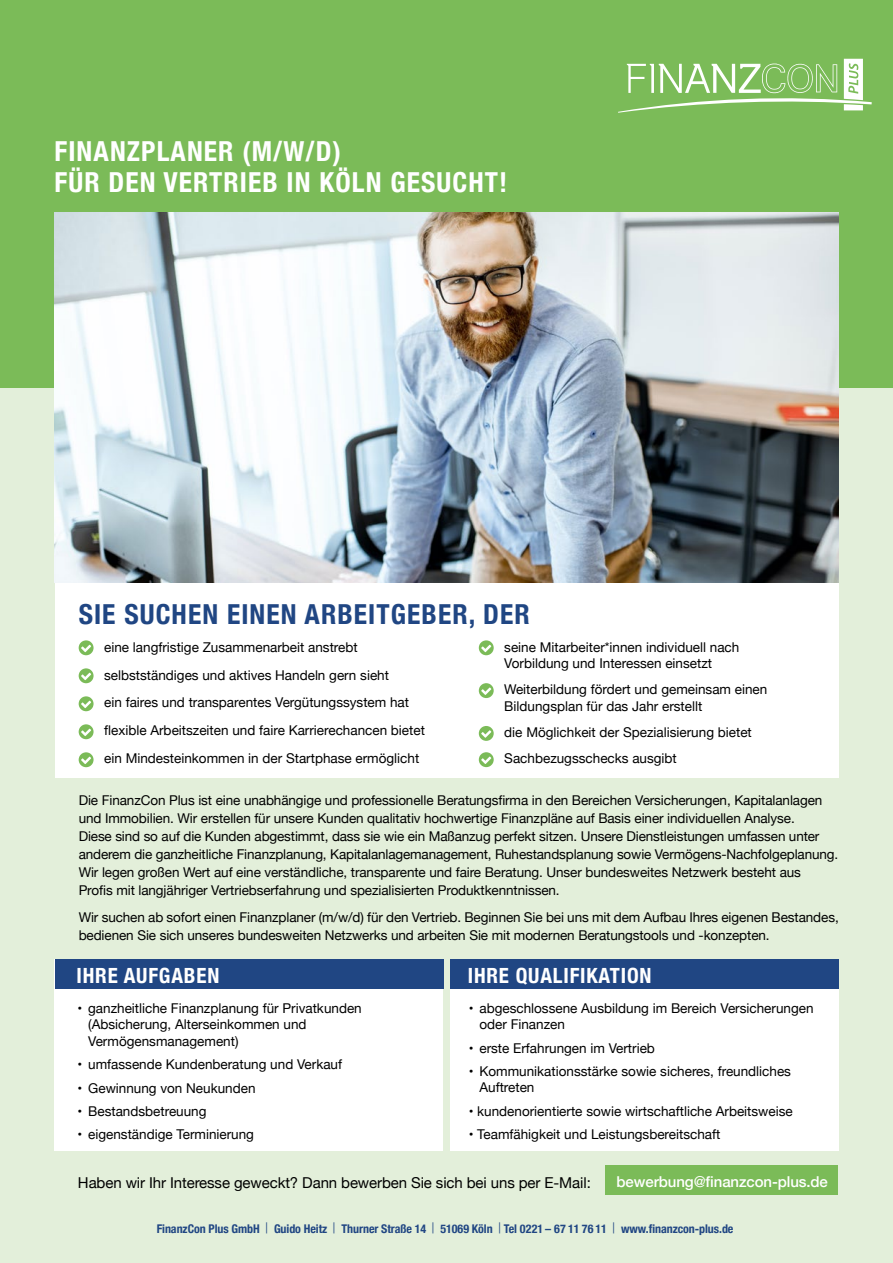
<style>
.page{position:relative;width:893px;height:1263px;background:#e3efda}
.page>*{position:absolute;margin:0;border:0;box-sizing:border-box;transform-origin:0 0}
.t1{font:700 condensed 27.6px/30.2px "Helvetica Neue";letter-spacing:.04em;color:#fff}
.t2{font:700 condensed 27.6px "Helvetica Neue";letter-spacing:.04em;color:#204683}
.t3{font:700 condensed 21px "Helvetica Neue";letter-spacing:.04em;color:#fff}
.t4{font:15px "Helvetica Neue";letter-spacing:-.005em;color:#000}
.t5{font:500 15px "Helvetica Neue";letter-spacing:-.005em;color:#fff}
.t6{font:13.5px/18px "Helvetica Neue";color:#000}
.t7{font:700 condensed 12px "Helvetica Neue";letter-spacing:-.005em;color:#204683}
.s1{font-weight:400;font-stretch:normal;font-size:11.1px}
</style>
<div class="page">
<div style="left:0;top:0;width:893px;height:388px;background:#7bbb58"></div>
<div style="left:55px;top:583px;width:783px;height:195px;background:#fff"></div>
<svg style="left:79px;top:640px;width:15px;height:15px"></svg>
<svg style="left:79px;top:668px;width:15px;height:15px"></svg>
<svg style="left:79px;top:696px;width:15px;height:15px"></svg>
<svg style="left:79px;top:724px;width:15px;height:15px"></svg>
<svg style="left:79px;top:752px;width:15px;height:15px"></svg>
<div style="left:55px;top:959px;width:388px;height:191px;background:#fff"></div>
<div style="left:451px;top:959px;width:388px;height:191px;background:#fff"></div>
<div style="left:55px;top:959px;width:389px;height:30px;background:#204683"></div>
<div style="left:451px;top:959px;width:388px;height:30px;background:#204683"></div>
<svg style="left:618px;top:59px;width:254px;height:54px"></svg>
<svg style="left:479px;top:640px;width:15px;height:15px"></svg>
<svg style="left:479px;top:683px;width:15px;height:15px"></svg>
<svg style="left:479px;top:726px;width:15px;height:15px"></svg>
<svg style="left:479px;top:752px;width:15px;height:15px"></svg>
<img style="left:55px;top:213px;width:783px;height:370px">
<div style="left:605px;top:1165px;width:233px;height:30px;background:#7bbb58"></div>
<h1 class="t1" style="left:55px;top:135px;width:454px">FINANZPLANER (M/W/D)<br>FÜR DEN VERTRIEB IN KÖLN GESUCHT!</h1>
<h1 class="t2" style="left:79px;top:591px;width:453px">SIE SUCHEN EINEN ARBEITGEBER, DER</h1>
<p class="t6" style="left:504px;top:639px;width:237px;line-height:16.5px">seine Mitarbeiter*innen individuell nach<br>Vorbildung und Interessen einsetzt</p>
<p class="t6" style="left:504px;top:682px;width:265px;line-height:16.5px">Weiterbildung fördert und gemeinsam einen<br>Bildungsplan für das Jahr erstellt</p>
<p class="t6" style="left:504px;top:720px;width:249px;line-height:26.2px">die Möglichkeit der Spezialisierung bietet<br>Sachbezugsschecks ausgibt</p>
<p class="t6" style="left:104px;top:633px;width:322px;line-height:28px">eine langfristige Zusammenarbeit anstrebt selbstständiges und aktives Handeln gern sieht<br>ein faires und transparentes Vergütungssystem hat flexible Arbeitszeiten und faire Karrierechancen bietet ein Mindesteinkommen in der Startphase ermöglicht</p>
<p class="t6" style="left:79px;top:792px;width:761px">Die FinanzCon Plus ist eine unabhängige und professionelle Beratungsfirma in den Bereichen Versicherungen, Kapitalanlagen und Immobilien. Wir erstellen für unsere Kunden qualitativ hochwertige Finanzpläne auf Basis einer individuellen Analyse.<br>Diese sind so auf die Kunden abgestimmt, dass sie wie ein Maßanzug perfekt sitzen. Unsere Dienstleistungen umfassen unter anderem die ganzheitliche Finanzplanung, Kapitalanlagemanagement, Ruhestandsplanung sowie Vermögens-Nachfolgeplanung.<br>Wir legen großen Wert auf eine verständliche, transparente und faire Beratung. Unser bundesweites Netzwerk besteht aus Profis mit langjähriger Vertriebserfahrung und spezialisierten Produktkenntnissen.</p>
<p class="t6" style="left:79px;top:909px;width:762px">Wir suchen ab sofort einen Finanzplaner (m/w/d) für den Vertrieb. Beginnen Sie bei uns mit dem Aufbau Ihres eigenen Bestandes, bedienen Sie sich unseres bundesweiten Netzwerks und arbeiten Sie mit modernen Beratungstools und -konzepten.</p>
<h2 class="t3" style="left:77px;top:958px;width:144px">IHRE AUFGABEN</h2>
<h2 class="t3" style="left:468px;top:958px;width:185px">IHRE QUALIFIKATION</h2>
<p class="t6" style="left:88px;top:1001px;width:275px;line-height:16.5px;text-indent:-11px">• ganzheitliche Finanzplanung für Privatkunden (Absicherung, Alterseinkommen und<br>Vermögensmanagement)</p>
<p class="t6" style="left:78px;top:1056px;width:266px">• umfassende Kundenberatung und Verkauf</p>
<p class="t6" style="left:78px;top:1079px;width:179px">• Gewinnung von Neukunden</p>
<p class="t6" style="left:78px;top:1103px;width:130px">• Bestandsbetreuung</p>
<p class="t6" style="left:78px;top:1126px;width:178px">• eigenständige Terminierung</p>
<p class="t6" style="left:479px;top:1000px;width:336px;line-height:16.5px;text-indent:-11px">• abgeschlossene Ausbildung im Bereich Versicherungen oder Finanzen</p>
<p class="t6" style="left:469px;top:1040px;width:188px">• erste Erfahrungen im Vertrieb</p>
<p class="t6" style="left:479px;top:1064px;width:313px;line-height:16.5px;text-indent:-11px">• Kommunikationsstärke sowie sicheres, freundliches<br>Auftreten</p>
<p class="t6" style="left:469px;top:1103px;width:325px">• kundenorientierte sowie wirtschaftliche Arbeitsweise</p>
<p class="t6" style="left:469px;top:1126px;width:253px">• Teamfähigkeit und Leistungsbereitschaft</p>
<p class="t4" style="left:78px;top:1172px;width:514px">Haben wir Ihr Interesse geweckt? Dann bewerben Sie sich bei uns per E-Mail:</p>
<p class="t5" style="left:617px;top:1169px;width:213px">bewerbung@finanzcon-plus.de</p>
<p class="t7" style="left:157px;top:1219px;width:578px">FinanzCon Plus GmbH <span class="s1">|</span> Guido Heitz <span class="s1">|</span> Thurner Straße 14 <span class="s1">|</span> 51069 Köln <span class="s1">|</span> Tel 0221 – 67 11 76 11 <span class="s1">|</span> www.finanzcon-plus.de</p>
</div>
